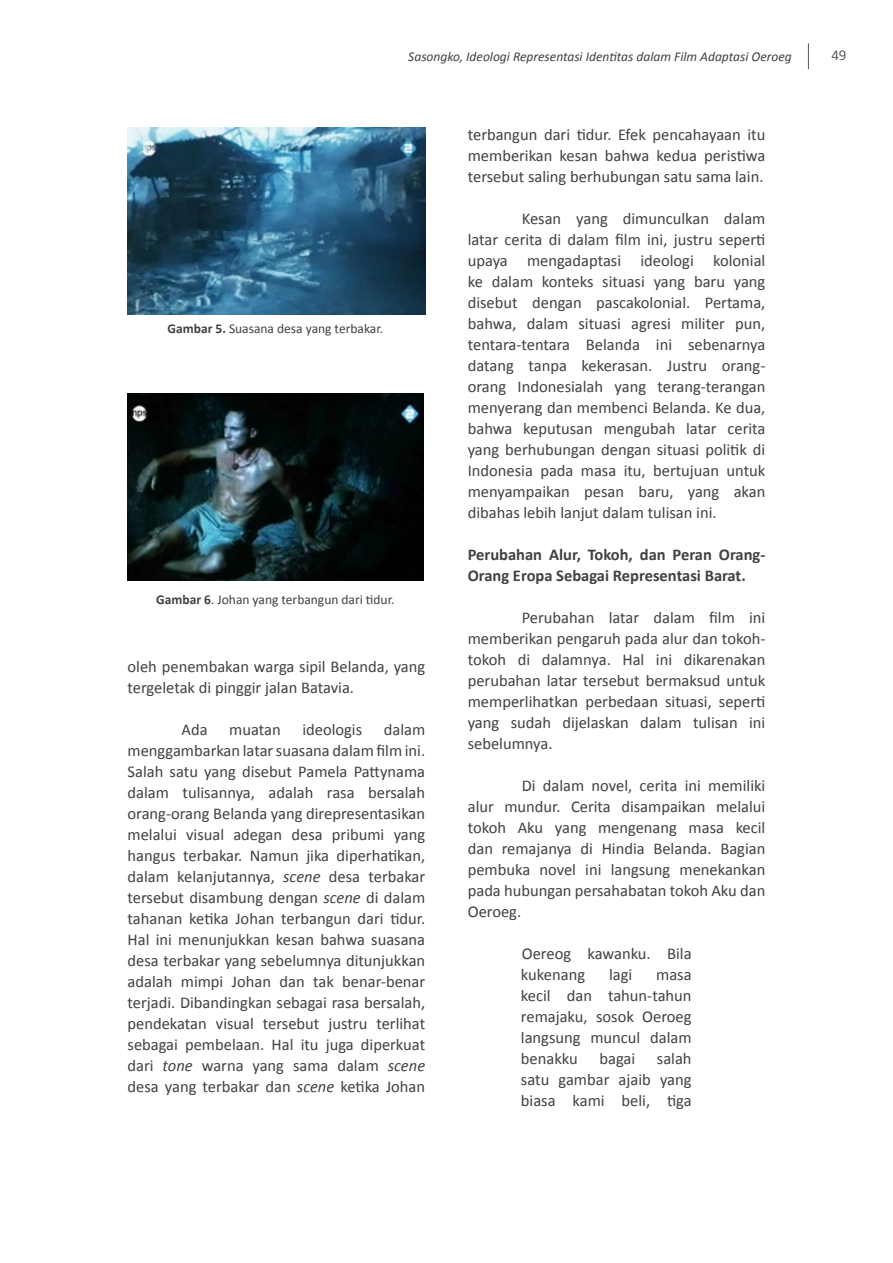
<style>
.page{position:relative;width:893px;height:1263px;background:#fff}
.page>*{position:absolute;margin:0;border:0;box-sizing:border-box;transform-origin:0 0}
.t1{font:16.5px/21px "Calibri";color:#414042;text-align:justify}
.t2{font:700 16.5px/21px "Calibri";color:#414042}
.t3{font:15px "Calibri";color:#58595b}
.t4{font:13.5px "Calibri";color:#414042}
.t5{font:italic 13.5px "Calibri";color:#414042}
.s1{font-weight:700}
.s2{font-style:italic}
</style>
<div class="page">
<svg style="left:808px;top:43px;width:1px;height:26px"></svg>
<img style="left:128px;top:128px;width:297px;height:187px">
<img style="left:128px;top:393px;width:295px;height:188px">
<p class="t5" style="left:408px;top:51px;width:385px">Sasongko, Ideologi Representasi Identitas dalam Film Adaptasi Oeroeg</p>
<p class="t4" style="left:168px;top:323px;width:217px"><span class="s1">Gambar 5.</span> Suasana desa yang terbakar.</p>
<p class="t4" style="left:156px;top:594px;width:240px"><span class="s1">Gambar 6</span>. Johan yang terbangun dari tidur.</p>
<p class="t1" style="left:128px;top:657px;width:299px">oleh penembakan warga sipil Belanda, yang tergeletak di pinggir jalan Batavia.</p>
<p class="t1" style="left:182px;top:720px;width:28px">Ada</p>
<p class="t1" style="left:229px;top:720px;width:53px">muatan</p>
<p class="t1" style="left:302px;top:720px;width:61px">ideologis</p>
<p class="t1" style="left:128px;top:720px;width:299px;text-indent:256px">dalam menggambarkan latar suasana dalam film ini.<br>Salah satu yang disebut Pamela Pattynama dalam tulisannya, adalah rasa bersalah orang-orang Belanda yang direpresentasikan melalui visual adegan desa pribumi yang hangus terbakar. Namun jika diperhatikan, dalam kelanjutannya, <span class="s2">scene</span> desa terbakar tersebut disambung dengan <span class="s2">scene</span> di dalam tahanan ketika Johan terbangun dari tidur.<br>Hal ini menunjukkan kesan bahwa suasana desa terbakar yang sebelumnya ditunjukkan adalah mimpi Johan dan tak benar-benar terjadi. Dibandingkan sebagai rasa bersalah, pendekatan visual tersebut justru terlihat sebagai pembelaan. Hal itu juga diperkuat dari <span class="s2">tone</span> warna yang sama dalam <span class="s2">scene </span>desa yang terbakar dan <span class="s2">scene</span> ketika Johan</p>
<p class="t1" style="left:468px;top:125px;width:299px">terbangun dari tidur. Efek pencahayaan itu memberikan kesan bahwa kedua peristiwa tersebut saling berhubungan satu sama lain.</p>
<p class="t1" style="left:468px;top:209px;width:299px;text-indent:54px">Kesan yang dimunculkan dalam latar cerita di dalam film ini, justru seperti upaya mengadaptasi ideologi kolonial ke dalam konteks situasi yang baru yang disebut dengan pascakolonial. Pertama, bahwa, dalam situasi agresi militer pun, tentara-tentara Belanda ini sebenarnya datang tanpa kekerasan. Justru orang&shy;orang Indonesialah yang terang-terangan menyerang dan membenci Belanda. Ke dua, bahwa keputusan mengubah latar cerita yang berhubungan dengan situasi politik di Indonesia pada masa itu, bertujuan untuk menyampaikan pesan baru, yang akan dibahas lebih lanjut dalam tulisan ini.</p>
<p class="t2" style="left:468px;top:545px;width:299px">Perubahan Alur, Tokoh, dan Peran Orang-<br>Orang Eropa Sebagai Representasi Barat.</p>
<p class="t1" style="left:468px;top:608px;width:299px;text-indent:54px">Perubahan latar dalam film ini memberikan pengaruh pada alur dan tokoh&shy;tokoh di dalamnya. Hal ini dikarenakan perubahan latar tersebut bermaksud untuk memperlihatkan perbedaan situasi, seperti yang sudah dijelaskan dalam tulisan ini sebelumnya.</p>
<p class="t1" style="left:468px;top:776px;width:299px;text-indent:54px">Di dalam novel, cerita ini memiliki alur mundur. Cerita disampaikan melalui tokoh Aku yang mengenang masa kecil dan remajanya di Hindia Belanda. Bagian pembuka novel ini langsung menekankan pada hubungan persahabatan tokoh Aku dan Oeroeg.</p>
<p class="t1" style="left:521px;top:944px;width:172px">Oereog kawanku. Bila kukenang</p>
<p class="t1" style="left:609px;top:965px;width:25px">lagi</p>
<p class="t1" style="left:521px;top:965px;width:172px;text-indent:135px">masa kecil dan tahun-tahun remajaku, sosok Oeroeg langsung muncul dalam benakku</p>
<p class="t1" style="left:521px;top:1050px;width:172px;text-indent:136px">salah satu gambar ajaib yang biasa kami beli, tiga</p>
<p class="t1" style="left:599px;top:1050px;width:37px">bagai</p>
<p class="t3" style="left:831px;top:48px;width:17px">49</p>
</div>
